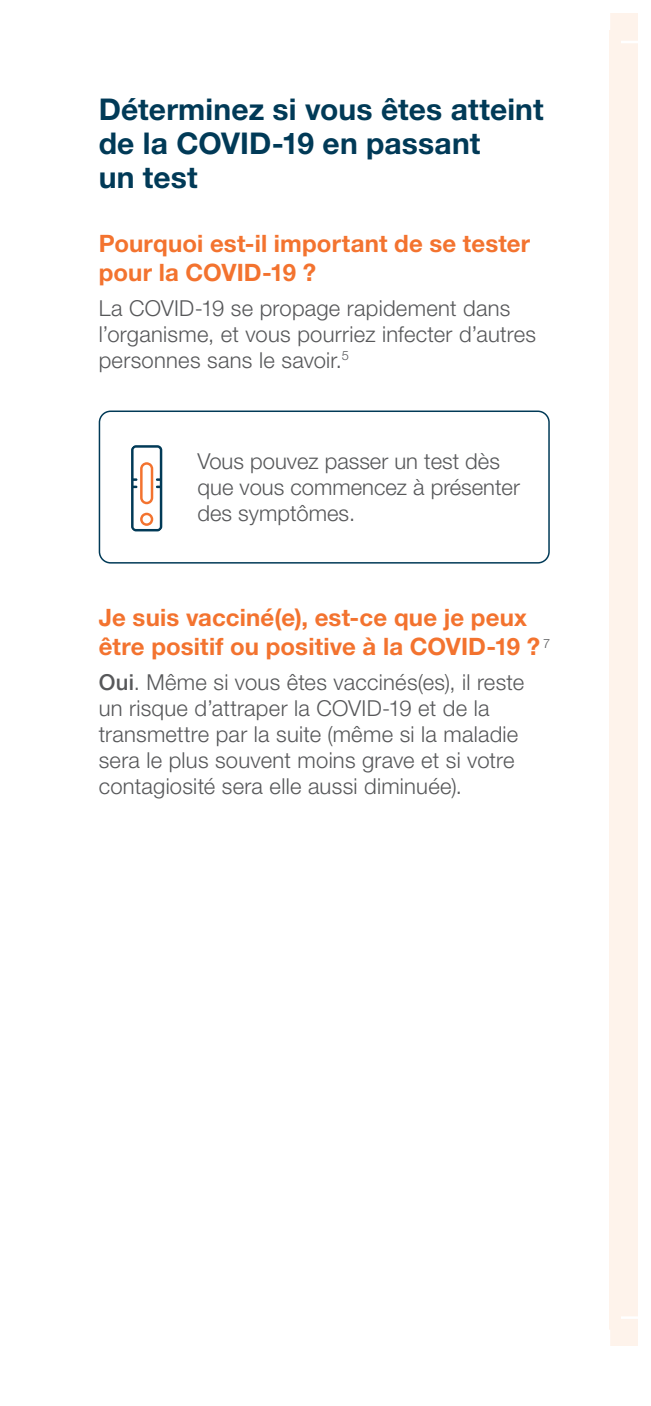
<style>
.page{position:relative;width:651px;height:1406px;background:#fff}
.page>*{position:absolute;margin:0;border:0;box-sizing:border-box;transform-origin:0 0}
.t1{font:700 30px/34px "Helvetica Neue LT Pro";letter-spacing:.005em;color:#013a57}
.t2{font:700 24px/28.8px "Helvetica Neue LT Pro";letter-spacing:.005em;color:#f3732f}
.t3{font:300 22px/26px "Helvetica Neue LT Pro";letter-spacing:.01em;color:#57585a}
.s1{font-weight:500}
</style>
<div class="page">
<div style="left:609px;top:14px;width:28px;height:1332px;background:#fef3eb"></div>
<div style="left:99px;top:411px;width:451px;height:153px;border:2px solid #013a57;border-radius:11px"></div>
<svg style="left:131px;top:445px;width:31px;height:86px"></svg>
<hr style="left:621px;top:41px;width:30px;height:2px;background:#fff">
<hr style="left:621px;top:1316px;width:30px;height:3px;background:#fff">
<hr style="left:608px;top:0;width:2px;height:30px;background:#fff">
<hr style="left:608px;top:1330px;width:2px;height:30px;background:#fff">
<h1 class="t1" style="left:99px;top:92px;width:446px">Déterminez si vous êtes atteint de la COVID-19 en passant<br>un test</h1>
<p class="t2" style="left:99px;top:228px;width:433px">Pourquoi est-il important de se tester pour la COVID-19 ?</p>
<p class="t3" style="left:99px;top:294px;width:439px">La COVID-19 se propage rapidement dans l’organisme, et vous pourriez infecter d’autres personnes sans le savoir.<sup>5</sup></p>
<p class="t3" style="left:198px;top:448px;width:324px">Vous pouvez passer un test dès que vous commencez à présenter des symptômes.</p>
<p class="t2" style="left:99px;top:603px;width:453px">Je suis vacciné(e), est-ce que je peux être positif ou positive à la COVID-19 ? <sup>7</sup></p>
<p class="t3" style="left:99px;top:669px;width:427px"><span class="s1">Oui</span>. Même si vous êtes vaccinés(es), il reste un risque d’attraper la COVID-19 et de la transmettre par la suite (même si la maladie sera le plus souvent moins grave et si votre contagiosité sera elle aussi diminuée).</p>
</div>
